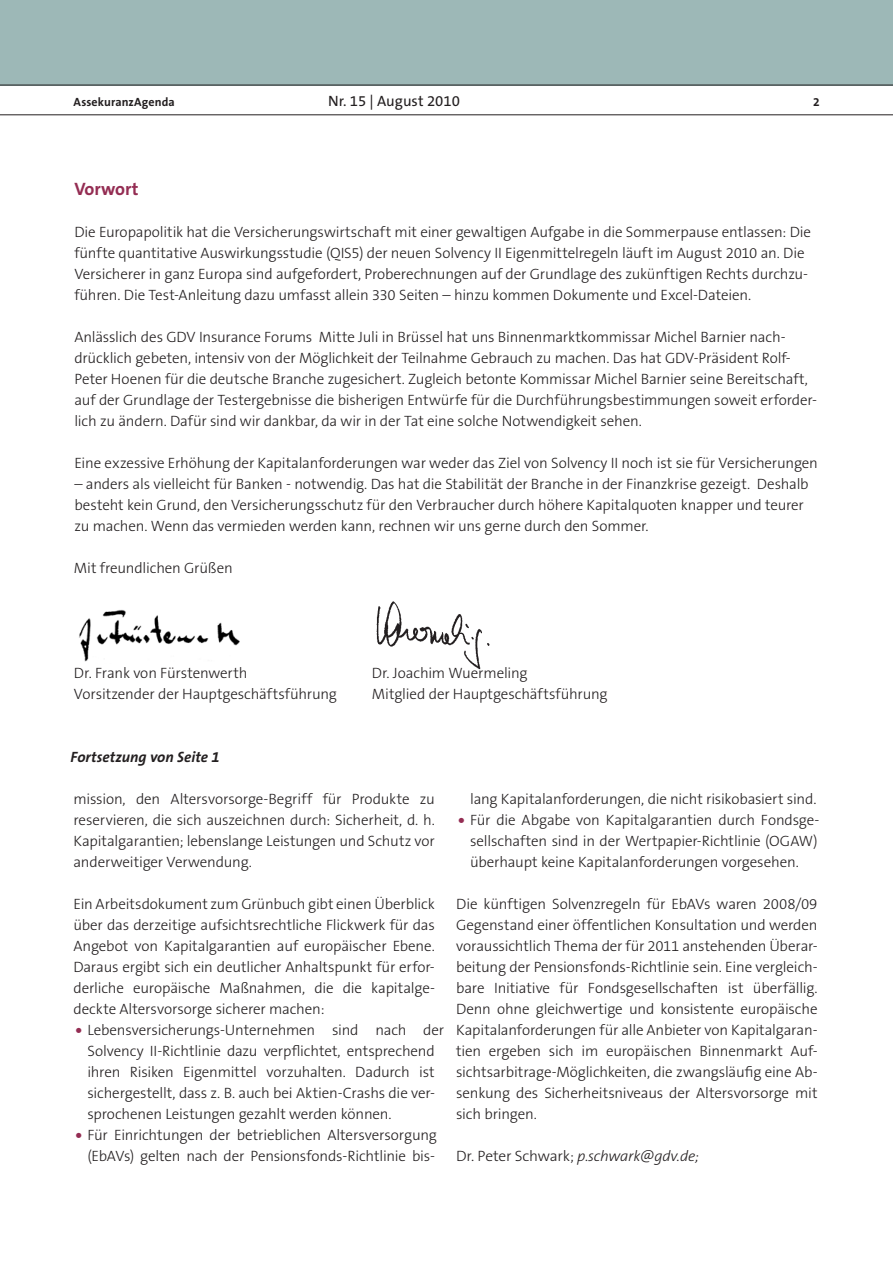
<style>
.page{position:relative;width:893px;height:1263px;background:#fff}
.page>*{position:absolute;margin:0;border:0;box-sizing:border-box;transform-origin:0 0}
.t1{font:700 18px "The Sans B7";color:#942d53}
.t2{font:300 15px/21px "The Sans B3";letter-spacing:-.01em;color:#231f20}
.t3{font:italic 300 15px "The Sans B3";letter-spacing:-.015em;color:#231f20}
.t4{font:italic 700 15px "The Sans B7";letter-spacing:.005em;color:#231f20}
.t5{font:15px "The Sans B5 Plain";color:#231f20}
.t6{font:700 12px "The Sans B7";letter-spacing:.01em;color:#231f20}
.s1{font-size:25.5px;color:#942d53}
.s2{font-style:normal}
</style>
<div class="page">
<div style="left:0;top:0;width:893px;height:85px;background:#9db8b7"></div>
<hr style="left:0;top:85px;width:893px;height:1px;background:#231f20">
<hr style="left:0;top:114px;width:893px;height:1px;background:#231f20">
<img style="left:376px;top:601px;width:114px;height:69px">
<img style="left:79px;top:609px;width:161px;height:53px">
<p class="t6" style="left:74px;top:95px;width:103px">AssekuranzAgenda</p>
<p class="t5" style="left:328px;top:93px;width:133px">Nr. 15 | August 2010</p>
<p class="t6" style="left:813px;top:95px;width:8px">2</p>
<p class="t1" style="left:74px;top:179px;width:66px">Vorwort</p>
<p class="t2" style="left:74px;top:222px;width:738px">Die Europapolitik hat die Versicherungswirtschaft mit einer gewaltigen Aufgabe in die Sommerpause entlassen: Die fünfte quantitative Auswirkungsstudie (QIS5) der neuen Solvency II Eigenmittelregeln läuft im August 2010 an. Die Versicherer in ganz Europa sind aufgefordert, Proberechnungen auf der Grundlage des zukünftigen Rechts durchzu&shy;führen. Die Test-Anleitung dazu umfasst allein 330 Seiten – hinzu kommen Dokumente und Excel-Dateien.</p>
<p class="t2" style="left:74px;top:327px;width:744px">Anlässlich des GDV Insurance Forums Mitte Juli in Brüssel hat uns Binnenmarktkommissar Michel Barnier nach&shy;drücklich gebeten, intensiv von der Möglichkeit der Teilnahme Gebrauch zu machen. Das hat GDV-Präsident Rolf-Peter Hoenen für die deutsche Branche zugesichert. Zugleich betonte Kommissar Michel Barnier seine Bereitschaft, auf der Grundlage der Testergebnisse die bisherigen Entwürfe für die Durchführungsbestimmungen soweit erforder&shy;lich zu ändern. Dafür sind wir dankbar, da wir in der Tat eine solche Notwendigkeit sehen.</p>
<p class="t2" style="left:74px;top:453px;width:745px">Eine exzessive Erhöhung der Kapitalanforderungen war weder das Ziel von Solvency II noch ist sie für Versicherungen</p>
<p class="t2" style="left:74px;top:474px;width:736px">– anders als vielleicht für Banken - notwendig. Das hat die Stabilität der Branche in der Finanzkrise gezeigt. Deshalb besteht kein Grund, den Versicherungsschutz für den Verbraucher durch höhere Kapitalquoten knapper und teurer zu machen. Wenn das vermieden werden kann, rechnen wir uns gerne durch den Sommer.</p>
<p class="t2" style="left:74px;top:558px;width:160px">Mit freundlichen Grüßen</p>
<p class="t2" style="left:74px;top:663px;width:265px">Dr. Frank von Fürstenwerth<br>Vorsitzender der Hauptgeschäftsführung</p>
<p class="t2" style="left:372px;top:663px;width:237px">Dr. Joachim Wuermeling<br>Mitglied der Hauptgeschäftsführung</p>
<p class="t4" style="left:71px;top:749px;width:151px">Fortsetzung von Seite 1</p>
<p class="t2" style="left:73px;top:789px;width:363px;text-align:justify">mission, den Altersvorsorge-Begriff für Produkte zu reservieren, die sich auszeichnen durch: Sicherheit, d. h.<br>Kapitalgarantien; lebenslange Leistungen und Schutz vor anderweitiger Verwendung.</p>
<p class="t2" style="left:73px;top:894px;width:363px;text-align:justify">Ein Arbeitsdokument zum Grünbuch gibt einen Überblick über das derzeitige aufsichtsrechtliche Flickwerk für das Angebot von Kapitalgarantien auf europäischer Ebene.<br>Daraus ergibt sich ein deutlicher Anhaltspunkt für erfor&shy;derliche europäische Maßnahmen, die die kapitalge&shy;deckte Altersvorsorge sicherer machen:</p>
<p class="t2" style="left:87px;top:1020px;width:358px;text-indent:-14px"><span class="s1">•</span> Lebensversicherungs-Unternehmen sind nach der Solvency II-Richtlinie dazu verpflichtet, entsprechend ihren Risiken Eigenmittel vorzuhalten. Dadurch ist sichergestellt, dass z. B. auch bei Aktien-Crashs die ver&shy;sprochenen Leistungen gezahlt werden können.</p>
<p class="t2" style="left:73px;top:1125px;width:365px;text-align:right"><span class="s1">•</span> Für Einrichtungen der betrieblichen Altersversorgung (EbAVs) gelten nach der Pensionsfonds-Richtlinie bis-</p>
<p class="t2" style="left:470px;top:789px;width:348px">lang Kapitalanforderungen, die nicht risikobasiert sind.</p>
<p class="t2" style="left:470px;top:810px;width:351px;text-indent:-14px"><span class="s1">•</span> Für die Abgabe von Kapitalgarantien durch Fondsge&shy;sellschaften sind in der Wertpapier-Richtlinie (OGAW) überhaupt keine Kapitalanforderungen vorgesehen.</p>
<p class="t2" style="left:456px;top:894px;width:363px;text-align:justify">Die künftigen Solvenzregeln für EbAVs waren 2008/09<br>Gegenstand einer öffentlichen Konsultation und werden voraussichtlich Thema der für 2011 anstehenden Überar&shy;beitung der Pensionsfonds-Richtlinie sein. Eine vergleich&shy;bare Initiative für Fondsgesellschaften ist überfällig.<br>Denn ohne gleichwertige und konsistente europäische Kapitalanforderungen für alle Anbieter von Kapitalgaran&shy;tien ergeben sich im europäischen Binnenmarkt Auf&shy;sichtsarbitrage-Möglichkeiten, die zwangsläufig eine Ab&shy;senkung des Sicherheitsniveaus der Altersvorsorge mit sich bringen.</p>
<p class="t3" style="left:456px;top:1148px;width:245px"><span class="s2">Dr. Peter Schwark;</span> p.schwark@gdv.de;</p>
</div>
